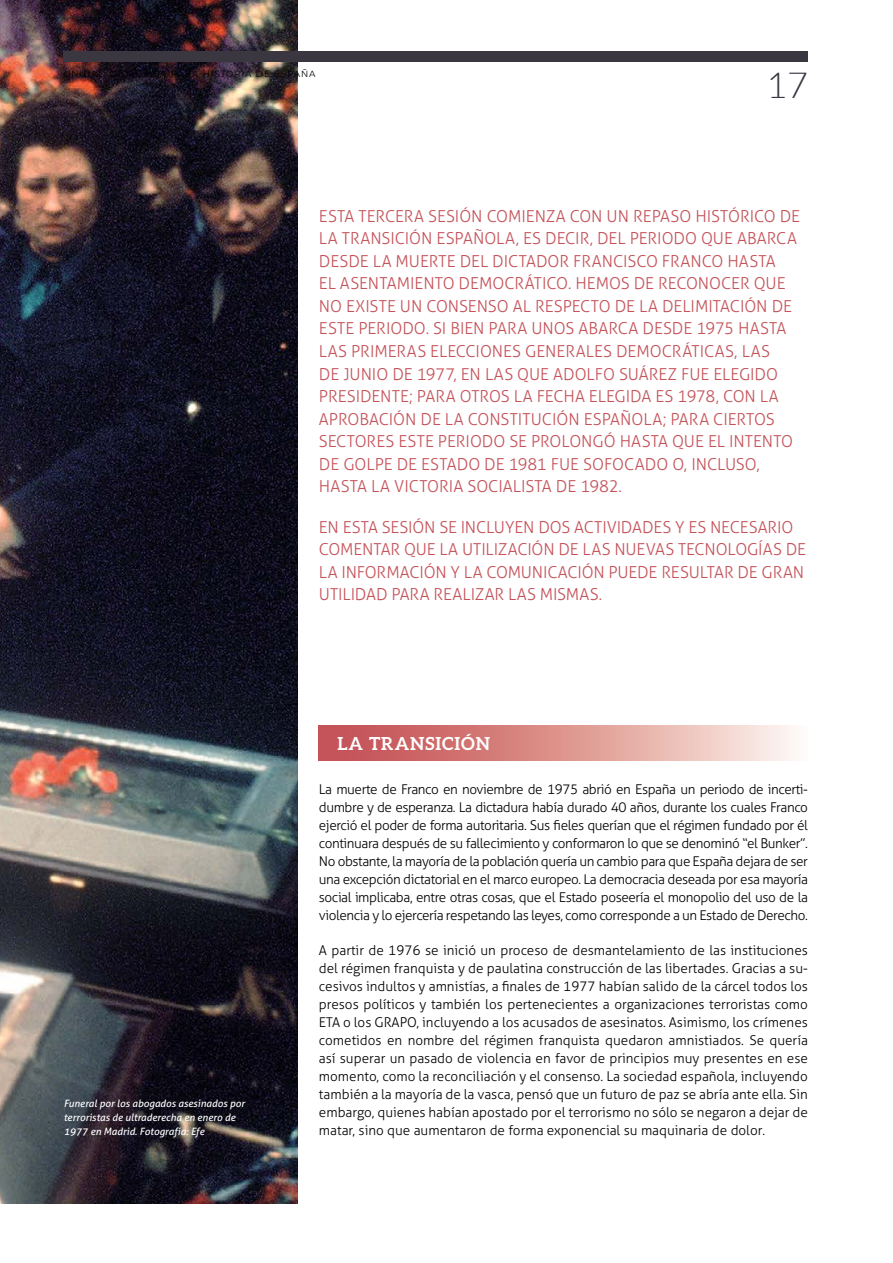
<style>
.page{position:relative;width:893px;height:1263px;background:#fff}
.page>*{position:absolute;margin:0;border:0;box-sizing:border-box;transform-origin:0 0}
.t1{font:300 36px "Lato";color:#3a3741}
.t2{font:700 18px "Aleo";letter-spacing:.05em;color:#fff}
.t3{font:300 16.5px/22.5px "Aller";letter-spacing:-.005em;color:#c5535a}
.t4{font:300 13.5px/18px "Aller";letter-spacing:-.025em;color:#000;text-align:justify}
.t5{font:italic 10.05px/14.1px "Aller";color:#fff}
.t6{font:300 9px "Montserrat";letter-spacing:.1em;color:#000}
</style>
<div class="page">
<img style="left:0;top:0;width:298px;height:1203px">
<svg style="left:319px;top:726px;width:474px;height:34px;background:#dd9793"></svg>
<div style="left:64px;top:51px;width:744px;height:11px;background:#3a3741"></div>
<p class="t6" style="left:64px;top:67px;width:253px">UNIDAD DIDÁCTICA PARA HISTORIA DE ESPAÑA</p>
<h1 class="t1" style="left:766px;top:66px;width:43px">17</h1>
<p class="t5" style="left:64px;top:1096px;width:183px">Funeral por los abogados asesinados por terroristas de ultraderecha en enero de<br>1977 en Madrid. Fotografía: Efe</p>
<p class="t3" style="left:319px;top:205px;width:483px">ESTA TERCERA SESIÓN COMIENZA CON UN REPASO HISTÓRICO DE LA TRANSICIÓN ESPAÑOLA, ES DECIR, DEL PERIODO QUE ABARCA DESDE LA MUERTE DEL DICTADOR FRANCISCO FRANCO HASTA<br>EL ASENTAMIENTO DEMOCRÁTICO. HEMOS DE RECONOCER QUE NO EXISTE UN CONSENSO AL RESPECTO DE LA DELIMITACIÓN DE ESTE PERIODO. SI BIEN PARA UNOS ABARCA DESDE 1975 HASTA LAS PRIMERAS ELECCIONES GENERALES DEMOCRÁTICAS, LAS<br>DE JUNIO DE 1977, EN LAS QUE ADOLFO SUÁREZ FUE ELEGIDO PRESIDENTE; PARA OTROS LA FECHA ELEGIDA ES 1978, CON LA APROBACIÓN DE LA CONSTITUCIÓN ESPAÑOLA; PARA CIERTOS SECTORES ESTE PERIODO SE PROLONGÓ HASTA QUE EL INTENTO DE GOLPE DE ESTADO DE 1981 FUE SOFOCADO O, INCLUSO, HASTA LA VICTORIA SOCIALISTA DE 1982.</p>
<p class="t3" style="left:319px;top:515px;width:489px">EN ESTA SESIÓN SE INCLUYEN DOS ACTIVIDADES Y ES NECESARIO COMENTAR QUE LA UTILIZACIÓN DE LAS NUEVAS TECNOLOGÍAS DE LA INFORMACIÓN Y LA COMUNICACIÓN PUEDE RESULTAR DE GRAN UTILIDAD PARA REALIZAR LAS MISMAS.</p>
<p class="t2" style="left:337px;top:733px;width:154px">LA TRANSICIÓN</p>
<p class="t4" style="left:319px;top:781px;width:491px">La muerte de Franco en noviembre de 1975 abrió en España un periodo de incerti&shy;dumbre y de esperanza. La dictadura había durado 40 años, durante los cuales Franco ejerció el poder de forma autoritaria. Sus fieles querían que el régimen fundado por él continuara después de su fallecimiento y conformaron lo que se denominó “el Bunker”.<br>No obstante, la mayoría de la población quería un cambio para que España dejara de ser una excepción dictatorial en el marco europeo. La democracia deseada por esa mayoría social implicaba, entre otras cosas, que el Estado poseería el monopolio del uso de la violencia y lo ejercería respetando las leyes, como corresponde a un Estado de Derecho.</p>
<p class="t4" style="left:319px;top:941px;width:491px">A partir de 1976 se inició un proceso de desmantelamiento de las instituciones del régimen franquista y de paulatina construcción de las libertades. Gracias a su&shy;cesivos indultos y amnistías, a finales de 1977 habían salido de la cárcel todos los presos políticos y también los pertenecientes a organizaciones terroristas como ETA o los GRAPO, incluyendo a los acusados de asesinatos. Asimismo, los crímenes cometidos en nombre del régimen franquista quedaron amnistiados. Se quería así superar un pasado de violencia en favor de principios muy presentes en ese momento, como la reconciliación y el consenso. La sociedad española, incluyendo también a la mayoría de la vasca, pensó que un futuro de paz se abría ante ella. Sin embargo, quienes habían apostado por el terrorismo no sólo se negaron a dejar de matar, sino que aumentaron de forma exponencial su maquinaria de dolor.</p>
</div>
